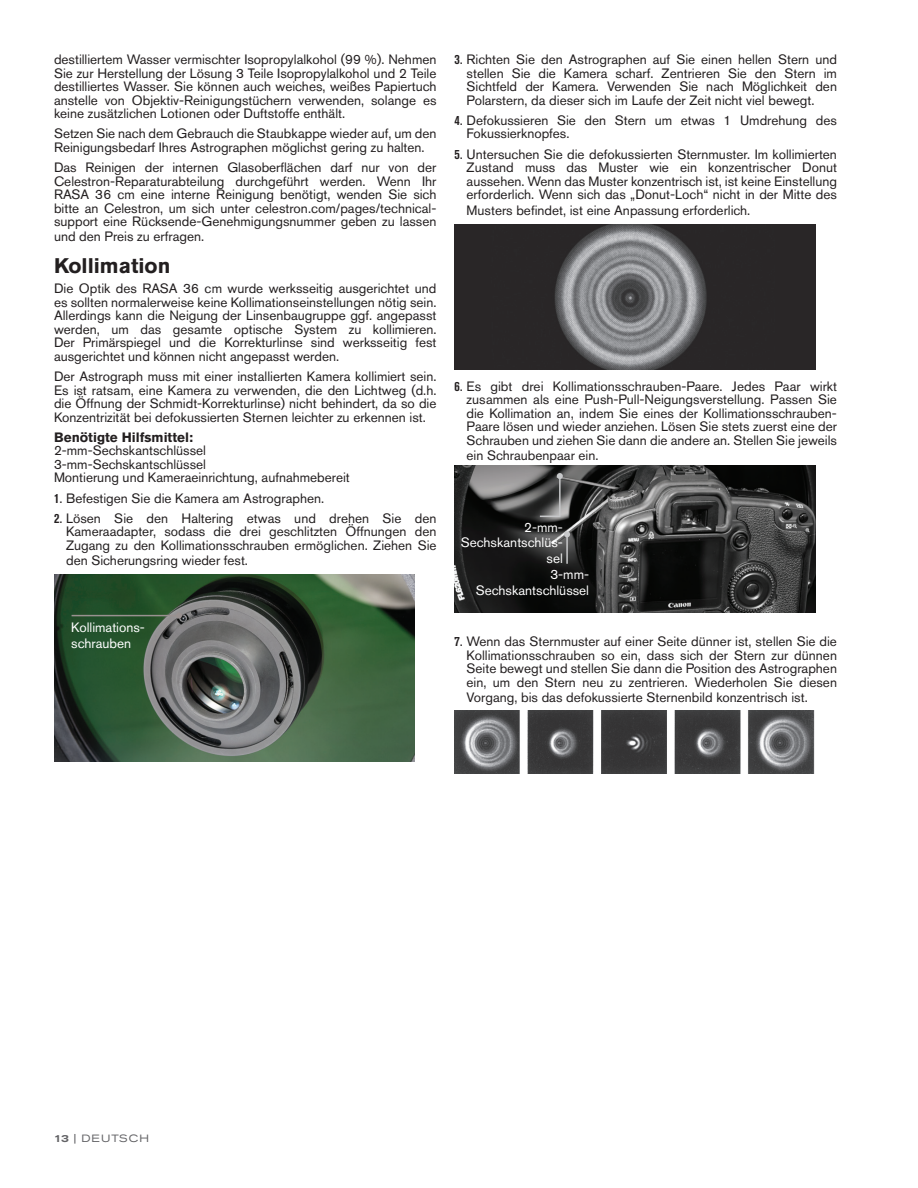
<style>
.page{position:relative;width:918px;height:1188px;background:#fff}
.page>*{position:absolute;margin:0;border:0;box-sizing:border-box;transform-origin:0 0}
.t1{font:700 21px "Akzidenz Grotesk Pro";color:#231f20}
.t2{font:13.5px/13.5px "Akzidenz Grotesk Pro";color:#231f20;text-align:justify}
.t3{font:13.5px/15.6px "Akzidenz Grotesk Pro";color:#fff;text-align:right}
.t4{font:700 13.5px "Akzidenz Grotesk Pro";color:#231f20}
.t5{font:expanded 10.5px "Akzidenz Grotesk Pro";letter-spacing:.1em;color:#636366}
.s1{font-weight:700;font-stretch:condensed}
.s2{font-weight:500}
</style>
<div class="page">
<img style="left:54px;top:574px;width:361px;height:187px">
<hr style="left:72px;top:615px;width:107px;height:1px;background:#999190">
<svg style="left:176px;top:613px;width:6px;height:6px"></svg>
<img style="left:454px;top:224px;width:362px;height:146px">
<img style="left:454px;top:466px;width:362px;height:146px">
<img style="left:454px;top:711px;width:360px;height:62px">
<hr style="left:566px;top:534px;width:2px;height:30px;background:#c7c8ca">
<svg style="left:564px;top:531px;width:6px;height:6px"></svg>
<svg style="left:540px;top:516px;width:20px;height:1px"></svg>
<hr style="left:559px;top:476px;width:2px;height:40px;background:#c7c8ca">
<svg style="left:557px;top:473px;width:6px;height:6px"></svg>
<p class="t2" style="left:54px;top:53px;width:384px">destilliertem Wasser vermischter Isopropylalkohol (99 %). Nehmen Sie zur Herstellung der Lösung 3 Teile Isopropylalkohol und 2 Teile destilliertes Wasser. Sie können auch weiches, weißes Papiertuch anstelle von Objektiv-Reinigungstüchern verwenden, solange es keine zusätzlichen Lotionen oder Duftstoffe enthält.</p>
<p class="t2" style="left:54px;top:127px;width:384px">Setzen Sie nach dem Gebrauch die Staubkappe wieder auf, um den<br>Reinigungsbedarf Ihres Astrographen möglichst gering zu halten.</p>
<p class="t2" style="left:54px;top:161px;width:384px">Das Reinigen der internen Glasoberflächen darf nur von der Celestron-Reparaturabteilung durchgeführt werden. Wenn Ihr RASA 36 cm eine interne Reinigung benötigt, wenden Sie sich bitte an Celestron, um sich unter celestron.com/pages/technical&shy;support eine Rücksende-Genehmigungsnummer geben zu lassen</p>
<p class="t2" style="left:54px;top:230px;width:152px">und den Preis zu erfragen.</p>
<h1 class="t1" style="left:54px;top:252px;width:118px">Kollimation</h1>
<p class="t2" style="left:54px;top:282px;width:384px">Die Optik des RASA 36 cm wurde werksseitig ausgerichtet und es sollten normalerweise keine Kollimationseinstellungen nötig sein.<br>Allerdings kann die Neigung der Linsenbaugruppe ggf. angepasst werden, um das gesamte optische System zu kollimieren.<br>Der Primärspiegel und die Korrekturlinse sind werksseitig fest ausgerichtet und können nicht angepasst werden.</p>
<p class="t2" style="left:54px;top:370px;width:384px">Der Astrograph muss mit einer installierten Kamera kollimiert sein.<br>Es ist ratsam, eine Kamera zu verwenden, die den Lichtweg (d.h. die Öffnung der Schmidt-Korrekturlinse) nicht behindert, da so die Konzentrizität bei defokussierten Sternen leichter zu erkennen ist.</p>
<p class="t4" style="left:54px;top:428px;width:140px">Benötigte Hilfsmittel:</p>
<p class="t2" style="left:54px;top:444px;width:297px;text-align:left">2-mm-Sechskantschlüssel<br>3-mm-Sechskantschlüssel<br>Montierung und Kameraeinrichtung, aufnahmebereit</p>
<p class="t2" style="left:54px;top:491px;width:272px"><span class="s1">1</span>. Befestigen Sie die Kamera am Astrographen.</p>
<p class="t2" style="left:66px;top:511px;width:372px;text-indent:-12px"><span class="s1">2</span>. Lösen Sie den Haltering etwas und drehen Sie den Kameraadapter, sodass die drei geschlitzten Öffnungen den Zugang zu den Kollimationsschrauben ermöglichen. Ziehen Sie</p>
<p class="t2" style="left:66px;top:554px;width:183px">den Sicherungsring wieder fest.</p>
<p class="t3" style="left:71px;top:619px;width:75px;line-height:16.2px;text-align:left">Kollimations&shy;schrauben</p>
<p class="t2" style="left:467px;top:53px;width:372px;text-indent:-12px"><span class="s1">3</span>. Richten Sie den Astrographen auf Sie einen hellen Stern und stellen Sie die Kamera scharf. Zentrieren Sie den Stern im Sichtfeld der Kamera. Verwenden Sie nach Möglichkeit den Polarstern, da dieser sich im Laufe der Zeit nicht viel bewegt.</p>
<p class="t2" style="left:467px;top:113px;width:372px;text-indent:-12px"><span class="s1">4</span>. Defokussieren Sie den Stern um etwas 1 Umdrehung des<br>Fokussierknopfes.</p>
<p class="t2" style="left:467px;top:147px;width:372px;text-indent:-12px"><span class="s1">5</span>. Untersuchen Sie die defokussierten Sternmuster. Im kollimierten Zustand muss das Muster wie ein konzentrischer Donut aussehen. Wenn das Muster konzentrisch ist, ist keine Einstellung erforderlich. Wenn sich das „Donut-Loch“ nicht in der Mitte des</p>
<p class="t2" style="left:467px;top:203px;width:285px">Musters befindet, ist eine Anpassung erforderlich.</p>
<p class="t2" style="left:467px;top:379px;width:372px;text-indent:-12px"><span class="s1">6</span>. Es gibt drei Kollimationsschrauben-Paare. Jedes Paar wirkt zusammen als eine Push-Pull-Neigungsverstellung. Passen Sie die Kollimation an, indem Sie eines der Kollimationsschrauben-Paare lösen und wieder anziehen. Lösen Sie stets zuerst eine der Schrauben und ziehen Sie dann die andere an. Stellen Sie jeweils</p>
<p class="t2" style="left:467px;top:449px;width:133px">ein Schraubenpaar ein.</p>
<p class="t3" style="left:461px;top:519px;width:104px">2-mm-<br>Sechskantschlüs&shy;sel</p>
<p class="t3" style="left:476px;top:567px;width:115px">3-mm-<br>Sechskantschlüssel</p>
<p class="t2" style="left:467px;top:635px;width:372px;text-indent:-12px"><span class="s1">7</span>. Wenn das Sternmuster auf einer Seite dünner ist, stellen Sie die Kollimationsschrauben so ein, dass sich der Stern zur dünnen Seite bewegt und stellen Sie dann die Position des Astrographen ein, um den Stern neu zu zentrieren. Wiederholen Sie diesen</p>
<p class="t2" style="left:467px;top:691px;width:343px">Vorgang, bis das defokussierte Sternenbild konzentrisch ist.</p>
<p class="t5" style="left:54px;top:1131px;width:97px"><span class="s2">13</span> | DEUTSCH</p>
</div>
